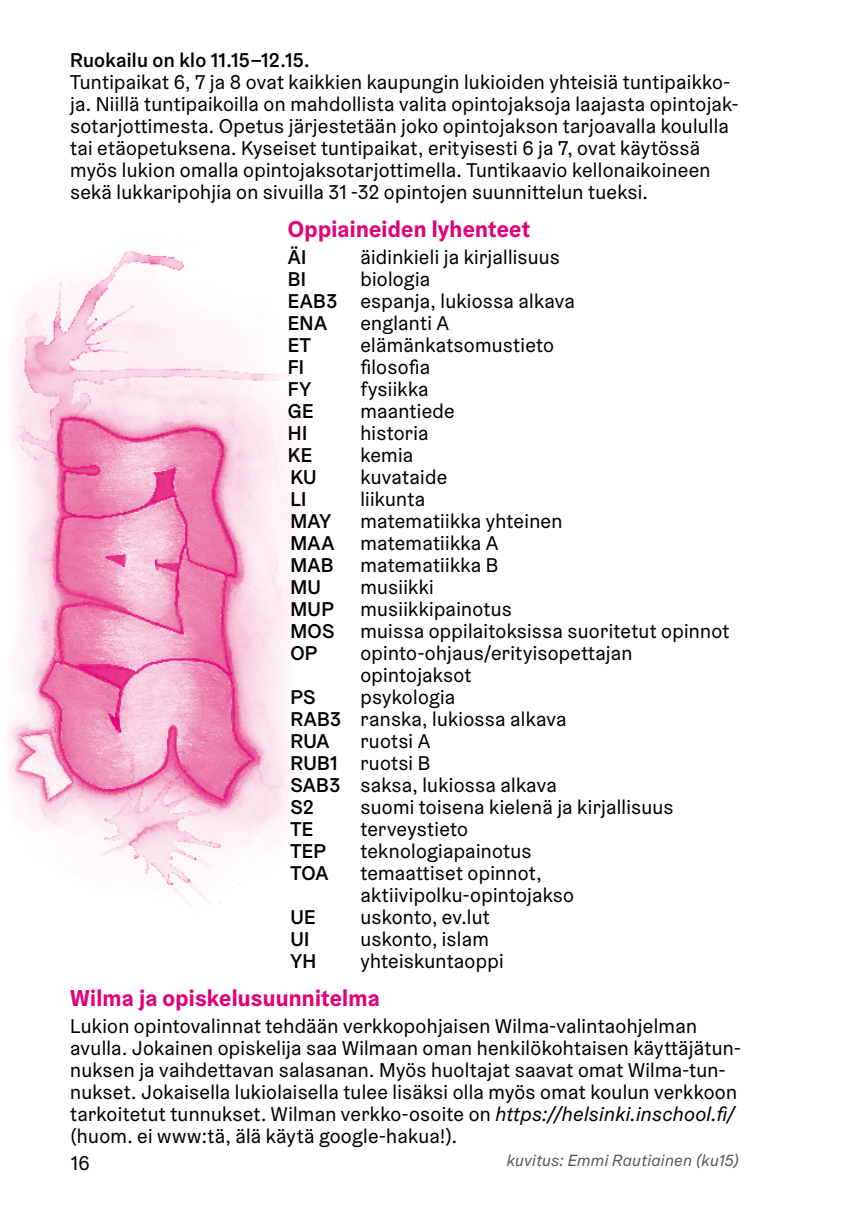
<style>
.page{position:relative;width:851px;height:1205px;background:#fff}
.page>*{position:absolute;margin:0;border:0;box-sizing:border-box;transform-origin:0 0}
.t1{font:700 23px "Helsinki Grotesk";letter-spacing:.01em;color:#e2007a}
.t2{font:20px/22px "Helsinki Grotesk";letter-spacing:.015em;color:#000}
.t3{font:500 20px "Helsinki Grotesk";letter-spacing:.02em;color:#000}
.t4{font:italic 16.25px "Helsinki Grotesk";letter-spacing:.02em;color:#58585a}
.s1{font-weight:500}
.s2{font-style:italic}
</style>
<div class="page">
<img style="left:8px;top:251px;width:290px;height:657px">
<p class="t3" style="left:70px;top:47px;width:241px">Ruokailu on klo 11.15–12.15.</p>
<p class="t2" style="left:70px;top:71px;width:669px">Tuntipaikat 6, 7 ja 8 ovat kaikkien kaupungin lukioiden yhteisiä tuntipaikko&shy;ja. Niillä tuntipaikoilla on mahdollista valita opintojaksoja laajasta opintojak&shy;sotarjottimesta. Opetus järjestetään joko opintojakson tarjoavalla koululla tai etäopetuksena. Kyseiset tuntipaikat, erityisesti 6 ja 7, ovat käytössä myös lukion omalla opintojaksotarjottimella. Tuntikaavio kellonaikoineen sekä lukkaripohjia on sivuilla 31 -32 opintojen suunnittelun tueksi.</p>
<p class="t1" style="left:288px;top:214px;width:244px">Oppiaineiden lyhenteet</p>
<p class="t3" style="left:288px;top:244px;width:20px">ÄI</p>
<p class="t2" style="left:360px;top:246px;width:201px">äidinkieli ja kirjallisuus</p>
<p class="t3" style="left:288px;top:266px;width:20px">BI</p>
<p class="t2" style="left:288px;top:268px;width:288px;text-indent:72px">biologia<br><span class="s1">EAB3</span> espanja, lukiossa alkava<br><span class="s1">ENA</span></p>
<p class="t2" style="left:360px;top:312px;width:90px">englanti A</p>
<p class="t3" style="left:288px;top:332px;width:25px">ET</p>
<p class="t2" style="left:360px;top:334px;width:195px">elämänkatsomustieto</p>
<p class="t3" style="left:288px;top:354px;width:18px">FI</p>
<p class="t2" style="left:360px;top:356px;width:71px">filosofia</p>
<p class="t3" style="left:288px;top:376px;width:25px">FY</p>
<p class="t2" style="left:360px;top:378px;width:70px">fysiikka</p>
<p class="t3" style="left:288px;top:398px;width:27px">GE</p>
<p class="t2" style="left:360px;top:400px;width:96px">maantiede</p>
<p class="t3" style="left:288px;top:420px;width:21px">HI</p>
<p class="t2" style="left:360px;top:422px;width:70px">historia</p>
<p class="t3" style="left:288px;top:442px;width:26px">KE</p>
<p class="t2" style="left:360px;top:444px;width:54px">kemia</p>
<p class="t3" style="left:290px;top:464px;width:28px">KU</p>
<p class="t2" style="left:360px;top:466px;width:88px">kuvataide</p>
<p class="t3" style="left:290px;top:486px;width:17px">LI</p>
<p class="t2" style="left:360px;top:488px;width:66px">liikunta</p>
<p class="t3" style="left:290px;top:508px;width:42px">MAY</p>
<p class="t2" style="left:360px;top:510px;width:203px">matematiikka yhteinen</p>
<p class="t3" style="left:290px;top:530px;width:46px">MAA</p>
<p class="t2" style="left:360px;top:532px;width:140px">matematiikka A</p>
<p class="t3" style="left:290px;top:552px;width:45px">MAB</p>
<p class="t2" style="left:360px;top:554px;width:139px">matematiikka B</p>
<p class="t3" style="left:290px;top:574px;width:32px">MU</p>
<p class="t2" style="left:360px;top:576px;width:75px">musiikki</p>
<p class="t3" style="left:290px;top:596px;width:45px">MUP</p>
<p class="t2" style="left:360px;top:598px;width:153px">musiikkipainotus</p>
<p class="t3" style="left:290px;top:618px;width:46px">MOS</p>
<p class="t2" style="left:360px;top:620px;width:370px">muissa oppilaitoksissa suoritetut opinnot</p>
<p class="t3" style="left:290px;top:640px;width:29px">OP</p>
<p class="t2" style="left:360px;top:642px;width:274px">opinto-ohjaus/erityisopettajan opintojaksot</p>
<p class="t3" style="left:290px;top:684px;width:27px">PS</p>
<p class="t2" style="left:290px;top:686px;width:278px;text-indent:70px">psykologia<br><span class="s1">RAB3</span> ranska, lukiossa alkava<br><span class="s1">RUA</span></p>
<p class="t2" style="left:290px;top:730px;width:268px;text-indent:70px">ruotsi A<br><span class="s1">RUB1</span> ruotsi B<br><span class="s1">SAB3</span> saksa, lukiossa alkava<br><span class="s1">S2</span></p>
<p class="t2" style="left:360px;top:796px;width:314px">suomi toisena kielenä ja kirjallisuus</p>
<p class="t3" style="left:290px;top:816px;width:24px">TE</p>
<p class="t2" style="left:360px;top:818px;width:109px">terveystieto</p>
<p class="t3" style="left:290px;top:838px;width:37px">TEP</p>
<p class="t2" style="left:360px;top:840px;width:172px">teknologiapainotus</p>
<p class="t3" style="left:290px;top:860px;width:40px">TOA</p>
<p class="t2" style="left:360px;top:862px;width:215px">temaattiset opinnot, aktiivipolku-opintojakso</p>
<p class="t3" style="left:290px;top:904px;width:27px">UE</p>
<p class="t2" style="left:360px;top:906px;width:131px">uskonto, ev.lut</p>
<p class="t3" style="left:290px;top:926px;width:21px">UI</p>
<p class="t2" style="left:360px;top:928px;width:130px">uskonto, islam</p>
<p class="t3" style="left:290px;top:948px;width:27px">YH</p>
<p class="t2" style="left:360px;top:950px;width:145px">yhteiskuntaoppi</p>
<p class="t1" style="left:70px;top:983px;width:311px">Wilma ja opiskelusuunnitelma</p>
<p class="t2" style="left:70px;top:1015px;width:672px">Lukion opintovalinnat tehdään verkkopohjaisen Wilma-valintaohjelman avulla. Jokainen opiskelija saa Wilmaan oman henkilökohtaisen käyttäjätun&shy;nuksen ja vaihdettavan salasanan. Myös huoltajat saavat omat Wilma-tun&shy;nukset. Jokaisella lukiolaisella tulee lisäksi olla myös omat koulun verkkoon tarkoitetut tunnukset. Wilman verkko-osoite on <span class="s2">https://helsinki.inschool.fi/ </span>(huom. ei www:tä, älä käytä google-hakua!).</p>
<p class="t4" style="left:506px;top:1150px;width:234px">kuvitus: Emmi Rautiainen (ku15)</p>
<p class="t2" style="left:71px;top:1152px;width:20px">16</p>
</div>
